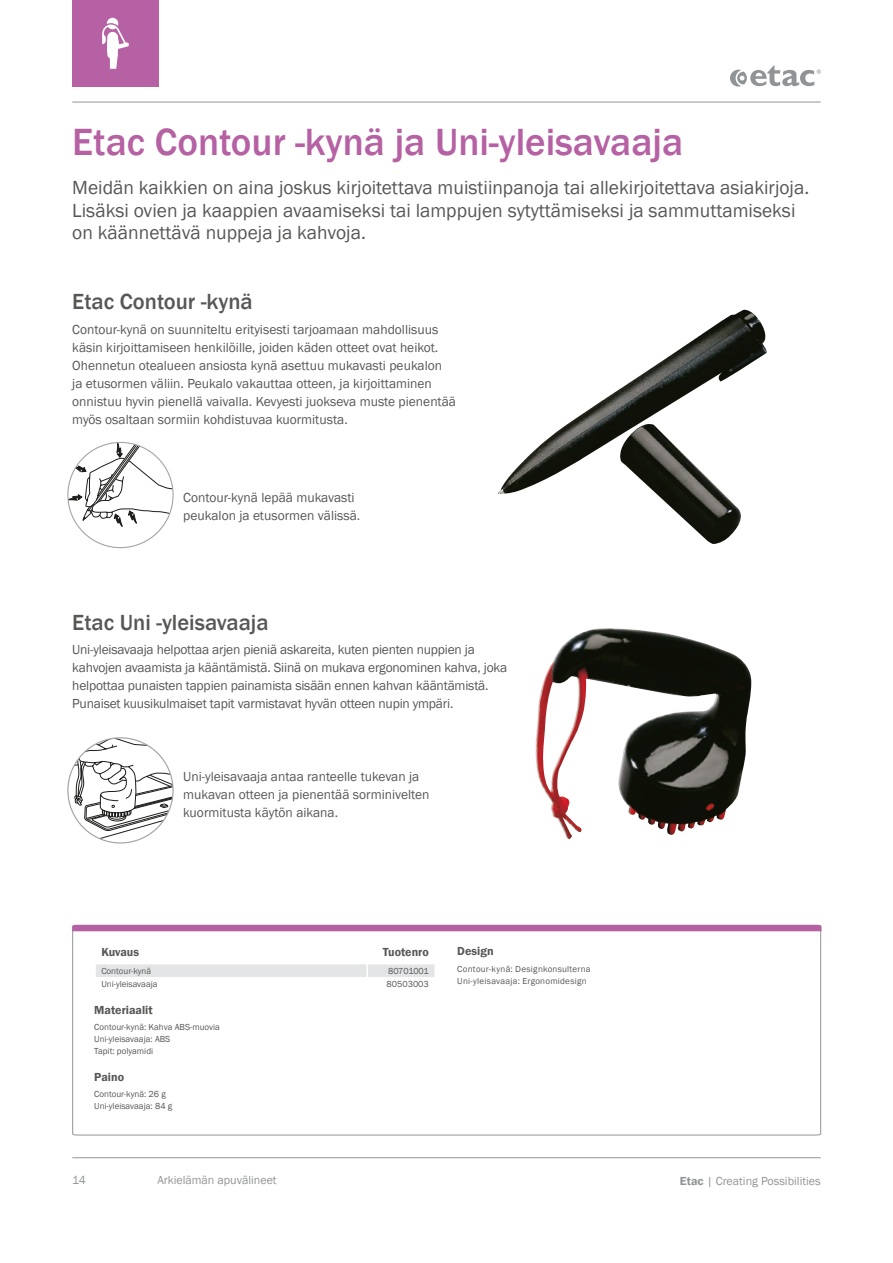
<style>
.page{position:relative;width:893px;height:1263px;background:#fff}
.page>*{position:absolute;margin:0;border:0;box-sizing:border-box;transform-origin:0 0}
.t1{font:500 39px "Franklin Gothic";color:#b561a3}
.t2{font:500 22.5px "Franklin Gothic";color:#575756}
.t3{font:19.5px/22.5px "Franklin Gothic";color:#575756}
.t4{font:13.5px/18px "Franklin Gothic";color:#575756}
.t5{font:12px "Franklin Gothic";color:#919496}
.t6{font:600 12px "Franklin Gothic";color:#575756}
.t7{font:9px/12px "Franklin Gothic";color:#575756}
.t8{font:9px/12px "Franklin Gothic";letter-spacing:.025em;color:#575756}
.t9{font:9px "Franklin Gothic";letter-spacing:-.03em;color:#575756}
.s1{font-weight:600}
</style>
<div class="page">
<svg style="left:72px;top:924px;width:749px;height:212px"></svg>
<div style="left:72px;top:925px;width:749px;height:6px;background:#b561a3"></div>
<img style="left:498px;top:310px;width:269px;height:234px">
<img style="left:535px;top:628px;width:217px;height:211px">
<svg style="left:68px;top:738px;width:105px;height:105px"></svg>
<svg style="left:68px;top:442px;width:105px;height:85px"></svg>
<hr style="left:72px;top:102px;width:749px;height:1px;background:#919496">
<hr style="left:72px;top:1157px;width:749px;height:1px;background:#919496">
<div style="left:72px;top:0;width:87px;height:87px;background:#b561a3"></div>
<svg style="left:102px;top:17px;width:27px;height:52px"></svg>
<svg style="left:730px;top:65px;width:91px;height:22px"></svg>
<h1 class="t1" style="left:72px;top:118px;width:612px">Etac Contour -kynä ja Uni-yleisavaaja</h1>
<h3 class="t3" style="left:72px;top:177px;width:738px">Meidän kaikkien on aina joskus kirjoitettava muistiinpanoja tai allekirjoitettava asiakirjoja.<br>Lisäksi ovien ja kaappien avaamiseksi tai lamppujen sytyttämiseksi ja sammuttamiseksi on käännettävä nuppeja ja kahvoja.</h3>
<h2 class="t2" style="left:72px;top:288px;width:182px">Etac Contour -kynä</h2>
<p class="t4" style="left:72px;top:320px;width:385px">Contour-kynä on suunniteltu erityisesti tarjoamaan mahdollisuus käsin kirjoittamiseen henkilöille, joiden käden otteet ovat heikot.<br>Ohennetun otealueen ansiosta kynä asettuu mukavasti peukalon<br>ja etusormen väliin. Peukalo vakauttaa otteen, ja kirjoittaminen onnistuu hyvin pienellä vaivalla. Kevyesti juokseva muste pienentää myös osaltaan sormiin kohdistuvaa kuormitusta.</p>
<p class="t4" style="left:183px;top:489px;width:179px">Contour-kynä lepää mukavasti peukalon ja etusormen välissä.</p>
<h2 class="t2" style="left:72px;top:608px;width:198px">Etac Uni -yleisavaaja</h2>
<p class="t4" style="left:72px;top:641px;width:436px">Uni-yleisavaaja helpottaa arjen pieniä askareita, kuten pienten nuppien ja kahvojen avaamista ja kääntämistä. Siinä on mukava ergonominen kahva, joka helpottaa punaisten tappien painamista sisään ennen kahvan kääntämistä.<br>Punaiset kuusikulmaiset tapit varmistavat hyvän otteen nupin ympäri.</p>
<p class="t4" style="left:183px;top:768px;width:248px">Uni-yleisavaaja antaa ranteelle tukevan ja mukavan otteen ja pienentää sorminivelten kuormitusta käytön aikana.</p>
<p class="t6" style="left:101px;top:944px;width:39px">Kuvaus</p>
<p class="t6" style="left:383px;top:944px;width:47px">Tuotenro</p>
<p class="t7" style="left:101px;top:965px;width:51px">Contour-kynä</p>
<p class="t9" style="left:388px;top:965px;width:42px">80701001</p>
<p class="t7" style="left:101px;top:978px;width:58px">Uni-yleisavaaja</p>
<p class="t7" style="left:387px;top:978px;width:44px">80503003</p>
<p class="t6" style="left:94px;top:1002px;width:60px">Materiaalit</p>
<p class="t7" style="left:94px;top:1021px;width:127px">Contour-kynä: Kahva ABS-muovia<br>Uni-yleisavaaja: ABS<br>Tapit: polyamidi</p>
<p class="t6" style="left:94px;top:1069px;width:31px">Paino</p>
<p class="t7" style="left:94px;top:1088px;width:79px">Contour-kynä: 26 g<br>Uni-yleisavaaja: 84 g</p>
<p class="t6" style="left:457px;top:944px;width:38px">Design</p>
<p class="t8" style="left:457px;top:963px;width:135px">Contour-kynä: Designkonsulterna<br>Uni-yleisavaaja: Ergonomidesign</p>
<p class="t5" style="left:72px;top:1173px;width:15px">14</p>
<p class="t5" style="left:157px;top:1173px;width:121px">Arkielämän apuvälineet</p>
<p class="t5" style="left:680px;top:1173px;width:142px"><span class="s1">Etac</span> | Creating Possibilities</p>
</div>
